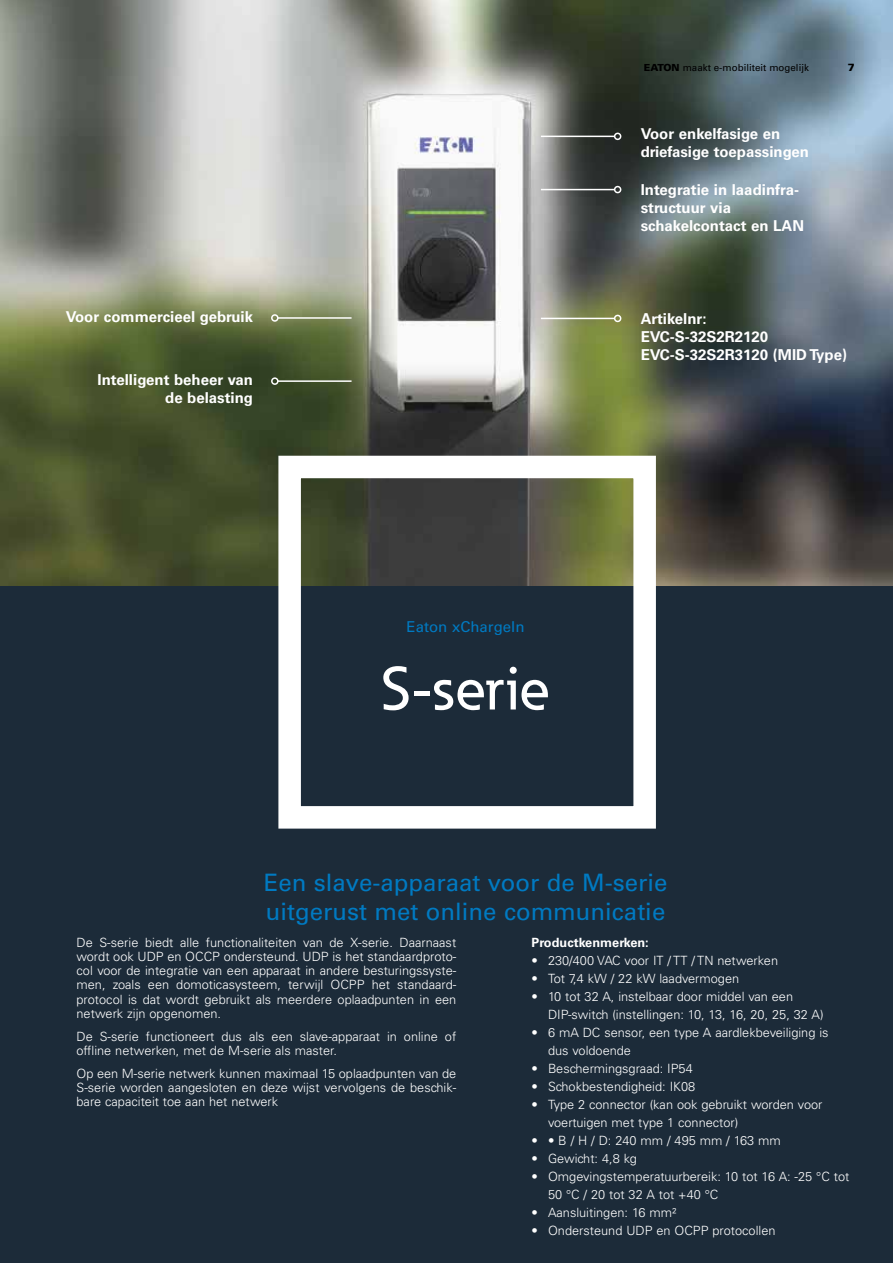
<style>
.page{position:relative;width:893px;height:1263px;background:#fff}
.page>*{position:absolute;margin:0;border:0;box-sizing:border-box;transform-origin:0 0}
.t1{font:500 60px "Eaton";letter-spacing:.015em;color:#fff}
.t2{font:24px/28.8px "Univers";color:#007ac2}
.t3{font:700 15px/18px "Univers LT Std";color:#fff}
.t4{font:15px "Univers";color:#007ac2}
.t5{font:300 12.75px/14.2px "Univers LT Std";color:#fff}
.t6{font:700 12.75px "Univers LT Std";color:#fff}
.t7{font:900 10.5px "Univers";color:#000}
.t8{font:9.75px "Univers";color:#000}
.s1{font-weight:900}
</style>
<div class="page">
<img style="left:0;top:0;width:893px;height:587px">
<div style="left:0;top:587px;width:893px;height:676px;background:#1c2b39"></div>
<div style="left:278px;top:456px;width:378px;height:373px;border:22px solid #fff"></div>
<hr style="left:541px;top:136px;width:74px;height:1px;background:#fff">
<div style="left:614px;top:133px;width:7px;height:7px;border:2px solid #fff;border-radius:50%"></div>
<hr style="left:541px;top:189px;width:74px;height:1px;background:#fff">
<div style="left:614px;top:186px;width:7px;height:7px;border:2px solid #fff;border-radius:50%"></div>
<hr style="left:278px;top:317px;width:74px;height:2px;background:#fff">
<div style="left:271px;top:314px;width:8px;height:8px;border:2px solid #fff;border-radius:50%"></div>
<hr style="left:278px;top:380px;width:74px;height:2px;background:#fff">
<div style="left:271px;top:377px;width:8px;height:8px;border:2px solid #fff;border-radius:50%"></div>
<hr style="left:541px;top:318px;width:74px;height:1px;background:#fff">
<div style="left:614px;top:315px;width:7px;height:7px;border:2px solid #fff;border-radius:50%"></div>
<p class="t8" style="left:644px;top:62px;width:167px"><span class="s1">EATON</span> maakt e-mobiliteit mogelijk</p>
<p class="t7" style="left:848px;top:60px;width:9px">7</p>
<p class="t3" style="left:66px;top:308px;width:189px">Voor commercieel gebruik</p>
<p class="t3" style="left:98px;top:371px;width:157px;text-align:right">Intelligent beheer van de belasting</p>
<p class="t3" style="left:641px;top:125px;width:170px">Voor enkelfasige en driefasige toepassingen</p>
<p class="t3" style="left:641px;top:180px;width:165px">Integratie in laadinfra&shy;structuur via schakelcontact en LAN</p>
<p class="t3" style="left:641px;top:310px;width:208px">Artikelnr:<br>EVC-S-32S2R2120<br>EVC-S-32S2R3120 (MID Type)</p>
<p class="t4" style="left:407px;top:618px;width:119px">Eaton xChargeIn</p>
<h1 class="t1" style="left:381px;top:652px;width:171px">S-serie</h1>
<h2 class="t2" style="left:264px;top:868px;width:405px">Een slave-apparaat voor de M-serie uitgerust met online communicatie</h2>
<p class="t6" style="left:531px;top:935px;width:119px">Productkenmerken:</p>
<p class="t5" style="left:531px;top:953px;width:248px">• 230/400 VAC voor IT / TT / TN netwerken</p>
<p class="t5" style="left:531px;top:971px;width:209px">• Tot 7,4 kW / 22 kW laadvermogen</p>
<p class="t5" style="left:548px;top:987px;width:277px;line-height:18px;text-indent:-16px">• 10 tot 32 A, instelbaar door middel van een<br>DIP-switch (instellingen: 10, 13, 16, 20, 25, 32 A)</p>
<p class="t5" style="left:548px;top:1023px;width:282px;line-height:18px;text-indent:-16px">• 6 mA DC sensor, een type A aardlekbeveiliging is dus voldoende</p>
<p class="t5" style="left:531px;top:1061px;width:163px">• Beschermingsgraad: IP54</p>
<p class="t5" style="left:531px;top:1079px;width:165px">• Schokbestendigheid: IK08</p>
<p class="t5" style="left:548px;top:1095px;width:276px;line-height:18px;text-indent:-16px">• Type 2 connector (kan ook gebruikt worden voor voertuigen met type 1 connector)</p>
<p class="t5" style="left:531px;top:1133px;width:251px">• • B / H / D: 240 mm / 495 mm / 163 mm</p>
<p class="t5" style="left:531px;top:1151px;width:107px">• Gewicht: 4,8 kg</p>
<p class="t5" style="left:548px;top:1167px;width:303px;line-height:18px;text-indent:-16px">• Omgevingstemperatuurbereik: 10 tot 16 A: -25 °C tot<br>50 °C / 20 tot 32 A tot +40 °C</p>
<p class="t5" style="left:531px;top:1205px;width:146px">• Aansluitingen: 16 mm²</p>
<p class="t5" style="left:531px;top:1223px;width:245px">• Ondersteund UDP en OCPP protocollen</p>
<p class="t5" style="left:77px;top:935px;width:381px;text-align:justify">De S-serie biedt alle functionaliteiten van de X-serie. Daarnaast wordt ook UDP en OCCP ondersteund. UDP is het standaardproto&shy;col voor de integratie van een apparaat in andere besturingssyste&shy;men, zoals een domoticasysteem, terwijl OCPP het standaard&shy;protocol is dat wordt gebruikt als meerdere oplaadpunten in een netwerk zijn opgenomen.</p>
<p class="t5" style="left:77px;top:1029px;width:381px">De S-serie functioneert dus als een slave-apparaat in online of offline netwerken, met de M-serie als master.</p>
<p class="t5" style="left:77px;top:1066px;width:381px;text-align:justify">Op een M-serie netwerk kunnen maximaal 15 oplaadpunten van de S-serie worden aangesloten en deze wijst vervolgens de beschik&shy;bare capaciteit toe aan het netwerk</p>
</div>
